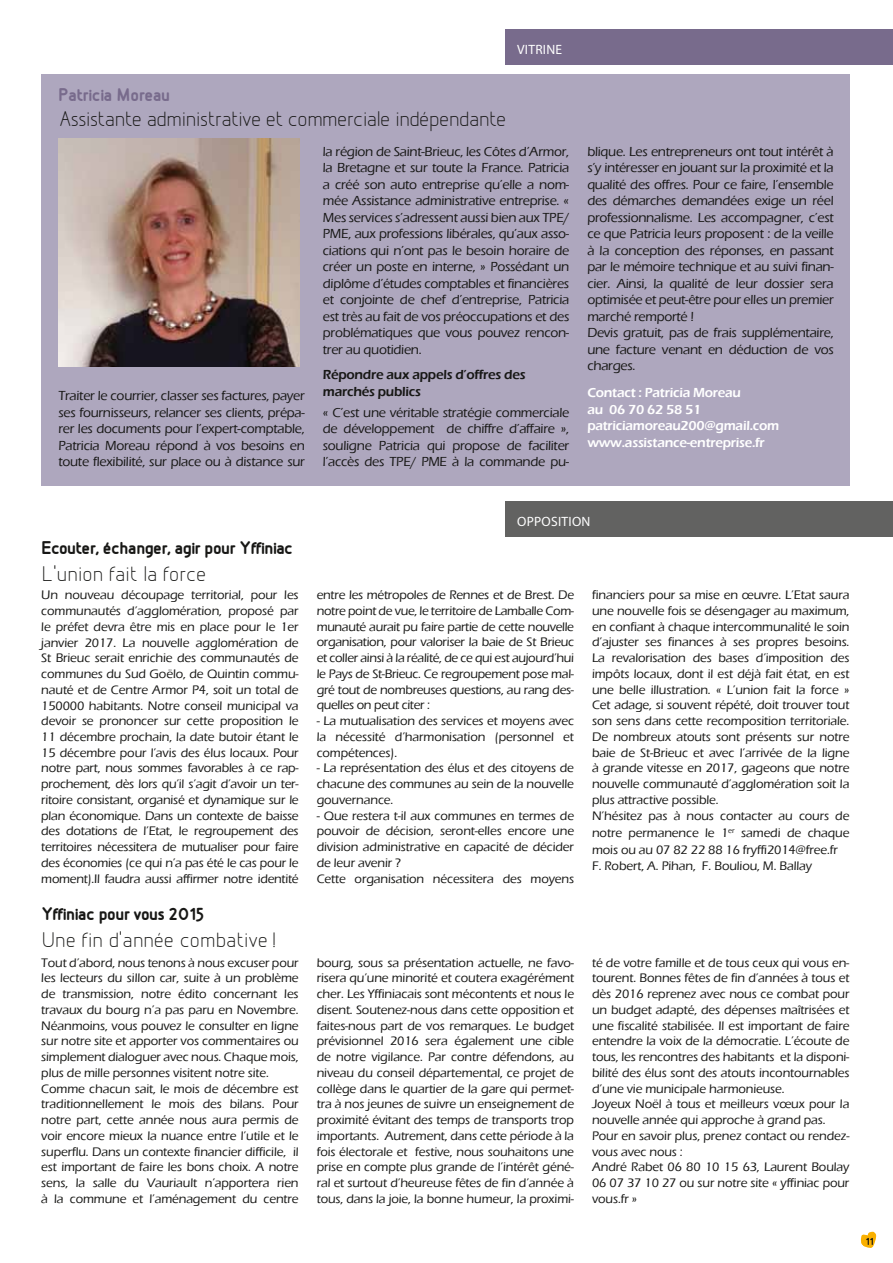
<style>
.page{position:relative;width:893px;height:1263px;background:#fff}
.page>*{position:absolute;margin:0;border:0;box-sizing:border-box;transform-origin:0 0}
.t1{font:22.5px "Designio";letter-spacing:-.02em;color:#171715}
.t2{font:22.5px "Designio";color:#171715}
.t3{font:700 19.5px "Designio";letter-spacing:-.03em;color:#171715}
.t4{font:700 19.5px "Designio";letter-spacing:-.02em;color:#786b8c}
.t5{font:500 13.5px/16.5px "Eras ITC";letter-spacing:-.02em;color:#171715;text-align:justify}
.t6{font:600 13.5px/16.5px "Eras ITC";letter-spacing:-.02em;color:#fff}
.t7{font:600 13.5px/16.5px "Eras ITC";letter-spacing:-.02em;color:#171715}
.t8{font:13.5px "Myriad Pro";letter-spacing:.02em;color:#fff}
.t9{font:500 12.75px/15.8px "Eras ITC";letter-spacing:-.01em;color:#171715;text-align:justify}
.t10{font:700 11.55px "Designio";color:#171715}
</style>
<div class="page">
<div style="left:41px;top:75px;width:808px;height:411px;background:#aea7be"></div>
<div style="left:506px;top:29px;width:387px;height:35px;background:#786b8c"></div>
<img style="left:58px;top:138px;width:242px;height:228px">
<div style="left:506px;top:502px;width:387px;height:35px;background:#626261"></div>
<svg style="left:860px;top:1231px;width:17px;height:17px"></svg>
<p class="t8" style="left:517px;top:41px;width:47px">VITRINE</p>
<h2 class="t4" style="left:58px;top:84px;width:113px">Patricia Moreau</h2>
<h1 class="t1" style="left:58px;top:107px;width:449px">Assistante administrative et commerciale indépendante</h1>
<p class="t5" style="left:58px;top:388px;width:248px">Traiter le courrier, classer ses factures, payer ses fournisseurs, relancer ses clients, prépa&shy;rer les documents pour l’expert-comptable, Patricia Moreau répond à vos besoins en toute flexibilité, sur place ou à distance sur</p>
<p class="t5" style="left:323px;top:143px;width:248px">la région de Saint-Brieuc, les Côtes d’Armor, la Bretagne et sur toute la France. Patricia a créé son auto entreprise qu’elle a nom&shy;mée Assistance administrative entreprise. « Mes services s’adressent aussi bien aux TPE/ PME, aux professions libérales, qu’aux asso&shy;ciations qui n’ont pas le besoin horaire de créer un poste en interne, » Possédant un diplôme d’études comptables et financières et conjointe de chef d’entreprise, Patricia est très au fait de vos préoccupations et des problématiques que vous pouvez rencon&shy;trer au quotidien.</p>
<p class="t7" style="left:323px;top:367px;width:204px">Répondre aux appels d’offres des marchés publics</p>
<p class="t5" style="left:323px;top:404px;width:248px">« C’est une véritable stratégie commerciale de développement de chiffre d’affaire », souligne Patricia qui propose de faciliter l’accès des TPE/ PME à la commande pu-</p>
<p class="t5" style="left:587px;top:143px;width:248px;text-align:left">blique. Les entrepreneurs ont tout intérêt à s’y intéresser en jouant sur la proximité et la qualité des offres. Pour ce faire, l’ensemble des démarches demandées exige un réel professionnalisme. Les accompagner, c’est ce que Patricia leurs proposent : de la veille à la conception des réponses, en passant par le mémoire technique et au suivi finan&shy;cier. Ainsi, la qualité de leur dossier sera optimisée et peut-être pour elles un premier marché remporté !<br>Devis gratuit, pas de frais supplémentaire, une facture venant en déduction de vos charges.</p>
<p class="t6" style="left:587px;top:385px;width:194px">Contact : Patricia Moreau<br>au 06 70 62 58 51 patriciamoreau200@gmail.com www.assistance-entreprise.fr</p>
<h2 class="t3" style="left:41px;top:537px;width:253px">Ecouter, échanger, agir pour Yffiniac</h2>
<h1 class="t2" style="left:41px;top:562px;width:166px">L’union fait la force</h1>
<p class="t8" style="left:517px;top:513px;width:75px">OPPOSITION</p>
<p class="t9" style="left:41px;top:587px;width:259px">Un nouveau découpage territorial, pour les communautés d’agglomération, proposé par le préfet devra être mis en place pour le 1er janvier 2017. La nouvelle agglomération de St Brieuc serait enrichie des communautés de communes du Sud Goëlo, de Quintin commu&shy;nauté et de Centre Armor P4, soit un total de 150000 habitants. Notre conseil municipal va devoir se prononcer sur cette proposition le 11 décembre prochain, la date butoir étant le 15 décembre pour l’avis des élus locaux. Pour notre part, nous sommes favorables à ce rap&shy;prochement, dès lors qu’il s’agit d’avoir un ter&shy;ritoire consistant, organisé et dynamique sur le plan économique. Dans un contexte de baisse des dotations de l’Etat, le regroupement des territoires nécessitera de mutualiser pour faire des économies (ce qui n’a pas été le cas pour le moment).Il faudra aussi affirmer notre identité</p>
<p class="t9" style="left:317px;top:587px;width:259px">entre les métropoles de Rennes et de Brest. De notre point de vue, le territoire de Lamballe Com&shy;munauté aurait pu faire partie de cette nouvelle organisation, pour valoriser la baie de St Brieuc et coller ainsi à la réalité, de ce qui est aujourd’hui le Pays de St-Brieuc. Ce regroupement pose mal&shy;gré tout de nombreuses questions, au rang des&shy;quelles on peut citer :</p>
<p class="t9" style="left:317px;top:713px;width:259px">- La mutualisation des services et moyens avec la nécessité d’harmonisation (personnel et compétences).</p>
<p class="t9" style="left:317px;top:760px;width:259px">- La représentation des élus et des citoyens de chacune des communes au sein de la nouvelle gouvernance.</p>
<p class="t9" style="left:317px;top:808px;width:259px;text-align:left">- Que restera t-il aux communes en termes de pouvoir de décision, seront-elles encore une division administrative en capacité de décider de leur avenir ?<br>Cette organisation nécessitera des moyens</p>
<p class="t9" style="left:592px;top:587px;width:259px;text-align:left">financiers pour sa mise en œuvre. L’Etat saura une nouvelle fois se désengager au maximum, en confiant à chaque intercommunalité le soin d’ajuster ses finances à ses propres besoins.<br>La revalorisation des bases d’imposition des impôts locaux, dont il est déjà fait état, en est une belle illustration. « L’union fait la force » Cet adage, si souvent répété, doit trouver tout son sens dans cette recomposition territoriale.<br>De nombreux atouts sont présents sur notre baie de St-Brieuc et avec l’arrivée de la ligne à grande vitesse en 2017, gageons que notre nouvelle communauté d’agglomération soit la plus attractive possible.<br>N’hésitez pas à nous contacter au cours de notre permanence le 1<sup>er</sup> samedi de chaque mois ou au 07 82 22 88 16 fryffi2014@free.fr F. Robert, A. Pihan, F. Bouliou, M. Ballay</p>
<h2 class="t3" style="left:41px;top:903px;width:165px">Yffiniac pour vous 2015</h2>
<h1 class="t2" style="left:41px;top:928px;width:235px">Une fin d’année combative !</h1>
<p class="t9" style="left:41px;top:955px;width:259px;text-align:left">Tout d’abord, nous tenons à nous excuser pour les lecteurs du sillon car, suite à un problème de transmission, notre édito concernant les travaux du bourg n’a pas paru en Novembre.<br>Néanmoins, vous pouvez le consulter en ligne sur notre site et apporter vos commentaires ou simplement dialoguer avec nous. Chaque mois, plus de mille personnes visitent notre site.<br>Comme chacun sait, le mois de décembre est traditionnellement le mois des bilans. Pour notre part, cette année nous aura permis de voir encore mieux la nuance entre l’utile et le superflu. Dans un contexte financier difficile, il est important de faire les bons choix. A notre sens, la salle du Vauriault n’apportera rien à la commune et l’aménagement du centre</p>
<p class="t9" style="left:317px;top:955px;width:259px">bourg, sous sa présentation actuelle, ne favo&shy;risera qu’une minorité et coutera exagérément cher. Les Yffiniacais sont mécontents et nous le disent. Soutenez-nous dans cette opposition et faites-nous part de vos remarques. Le budget prévisionnel 2016 sera également une cible de notre vigilance. Par contre défendons, au niveau du conseil départemental, ce projet de collège dans le quartier de la gare qui permet&shy;tra à nos jeunes de suivre un enseignement de proximité évitant des temps de transports trop importants. Autrement, dans cette période à la fois électorale et festive, nous souhaitons une prise en compte plus grande de l’intérêt géné&shy;ral et surtout d’heureuse fêtes de fin d’année à tous, dans la joie, la bonne humeur, la proximi-</p>
<p class="t9" style="left:592px;top:954px;width:259px;text-align:left">té de votre famille et de tous ceux qui vous en&shy;tourent. Bonnes fêtes de fin d’années à tous et dès 2016 reprenez avec nous ce combat pour un budget adapté, des dépenses maîtrisées et une fiscalité stabilisée. Il est important de faire entendre la voix de la démocratie. L’écoute de tous, les rencontres des habitants et la disponi&shy;bilité des élus sont des atouts incontournables d’une vie municipale harmonieuse.<br>Joyeux Noël à tous et meilleurs vœux pour la nouvelle année qui approche à grand pas.<br>Pour en savoir plus, prenez contact ou rendez&shy;vous avec nous :<br>André Rabet 06 80 10 15 63, Laurent Boulay 06 07 37 10 27 ou sur notre site « yffiniac pour vous.fr »</p>
<p class="t10" style="left:866px;top:1235px;width:10px">11</p>
</div>
